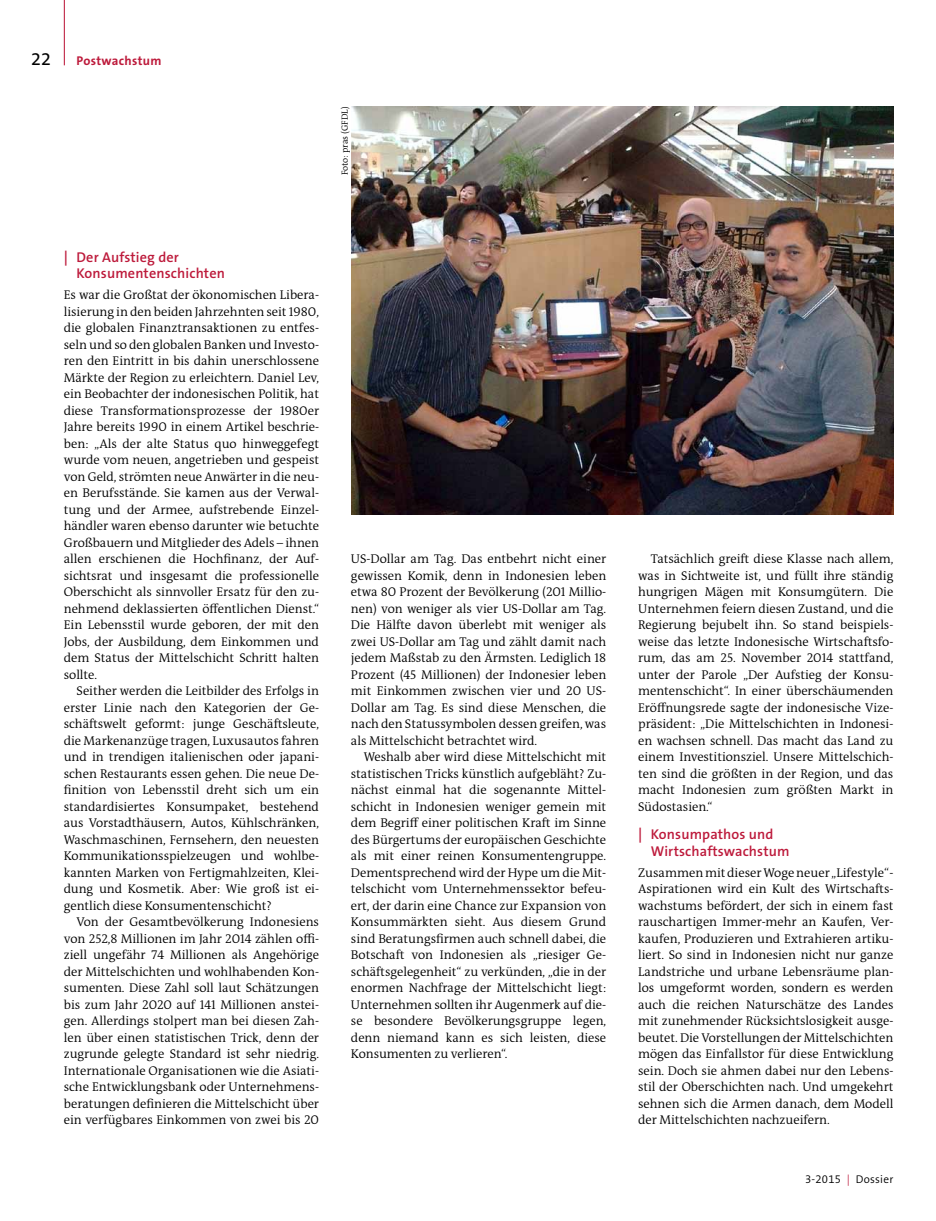
<style>
.page{position:relative;width:936px;height:1221px;background:#fff}
.page>*{position:absolute;margin:0;border:0;box-sizing:border-box;transform-origin:0 0}
.t1{font:18px "The Sans B W5 Plain";color:#000}
.t2{font:600 14.25px/16.5px "The Sans B W6";letter-spacing:.01em;color:#bd1a3b}
.t3{font:300 12.75px/16.5px "The Antiqua B";letter-spacing:-.005em;color:#000;text-align:justify}
.t4{font:700 12.75px "The Sans B W7";letter-spacing:.025em;color:#bd1a3b}
.t5{font:300 11.25px "The Sans B W4";letter-spacing:.025em;color:#000}
.t6{font:300 9px "The Antiqua B";color:#000}
.s1{font-size:15px}
.s2{color:#bd1a3b}
</style>
<div class="page">
<hr style="left:64px;top:0;width:1px;height:65px;background:#bd1a3b">
<img style="left:351px;top:106px;width:542px;height:409px">
<h1 class="t1" style="left:31px;top:48px;width:21px">22</h1>
<p class="t4" style="left:77px;top:53px;width:86px">Postwachstum</p>
<p class="t6" style="left:338px;top:175px;width:70px;rotate:-90deg">Foto: pras (GFDL)</p>
<p class="t2" style="left:77px;top:248px;width:150px;text-indent:-13px"><span class="s1">|</span> Der Aufstieg der<br>Konsumentenschichten</p>
<p class="t3" style="left:64px;top:286px;width:257px">Es war die Großtat der ökonomischen Libera&shy;lisierung in den beiden Jahrzehnten seit 1980, die globalen Finanztransaktionen zu entfes&shy;seln und so den globalen Banken und Investo&shy;ren den Eintritt in bis dahin unerschlossene Märkte der Region zu erleichtern. Daniel Lev, ein Beobachter der indonesischen Politik, hat diese Transformationsprozesse der 1980er Jahre bereits 1990 in einem Artikel beschrie&shy;ben: „Als der alte Status quo hinweggefegt wurde vom neuen, angetrieben und gespeist von Geld, strömten neue Anwärter in die neu&shy;en Berufsstände. Sie kamen aus der Verwal&shy;tung und der Armee, aufstrebende Einzel&shy;händler waren ebenso darunter wie betuchte Großbauern und Mitglieder des Adels – ihnen allen erschienen die Hochfinanz, der Auf&shy;sichtsrat und insgesamt die professionelle Oberschicht als sinnvoller Ersatz für den zu&shy;nehmend deklassierten öffentlichen Dienst.“ Ein Lebensstil wurde geboren, der mit den Jobs, der Ausbildung, dem Einkommen und dem Status der Mittelschicht Schritt halten sollte.</p>
<p class="t3" style="left:64px;top:682px;width:257px;text-indent:13px">Seither werden die Leitbilder des Erfolgs in erster Linie nach den Kategorien der Ge&shy;schäftswelt geformt: junge Geschäftsleute, die Markenanzüge tragen, Luxusautos fahren und in trendigen italienischen oder japani&shy;schen Restaurants essen gehen. Die neue De&shy;finition von Lebensstil dreht sich um ein standardisiertes Konsumpaket, bestehend aus Vorstadthäusern, Autos, Kühlschränken, Waschmaschinen, Fernsehern, den neuesten Kommunikationsspielzeugen und wohlbe&shy;kannten Marken von Fertigmahlzeiten, Klei&shy;dung und Kosmetik. Aber: Wie groß ist ei&shy;gentlich diese Konsumentenschicht?</p>
<p class="t3" style="left:64px;top:913px;width:257px;text-indent:13px">Von der Gesamtbevölkerung Indonesiens von 252,8 Millionen im Jahr 2014 zählen offi&shy;ziell ungefähr 74 Millionen als Angehörige der Mittelschichten und wohlhabenden Kon&shy;sumenten. Diese Zahl soll laut Schätzungen bis zum Jahr 2020 auf 141 Millionen anstei&shy;gen. Allerdings stolpert man bei diesen Zah&shy;len über einen statistischen Trick, denn der zugrunde gelegte Standard ist sehr niedrig.<br>Internationale Organisationen wie die Asiati&shy;sche Entwicklungsbank oder Unternehmens&shy;beratungen definieren die Mittelschicht über ein verfügbares Einkommen von zwei bis 20</p>
<p class="t3" style="left:351px;top:550px;width:257px">US-Dollar am Tag. Das entbehrt nicht einer gewissen Komik, denn in Indonesien leben etwa 80 Prozent der Bevölkerung (201 Millio&shy;nen) von weniger als vier US-Dollar am Tag.<br>Die Hälfte davon überlebt mit weniger als zwei US-Dollar am Tag und zählt damit nach jedem Maßstab zu den Ärmsten. Lediglich 18<br>Prozent (45 Millionen) der Indonesier leben mit Einkommen zwischen vier und 20 US-Dollar am Tag. Es sind diese Menschen, die nach den Statussymbolen dessen greifen, was als Mittelschicht betrachtet wird.</p>
<p class="t3" style="left:351px;top:748px;width:257px;text-indent:13px">Weshalb aber wird diese Mittelschicht mit statistischen Tricks künstlich aufgebläht? Zu&shy;nächst einmal hat die sogenannte Mittel&shy;schicht in Indonesien weniger gemein mit dem Begriff einer politischen Kraft im Sinne des Bürgertums der europäischen Geschichte als mit einer reinen Konsumentengruppe.<br>Dementsprechend wird der Hype um die Mit&shy;telschicht vom Unternehmenssektor befeu&shy;ert, der darin eine Chance zur Expansion von Konsummärkten sieht. Aus diesem Grund sind Beratungsfirmen auch schnell dabei, die Botschaft von Indonesien als „riesiger Ge&shy;schäftsgelegenheit“ zu verkünden, „die in der enormen Nachfrage der Mittelschicht liegt:<br>Unternehmen sollten ihr Augenmerk auf die&shy;se besondere Bevölkerungsgruppe legen, denn niemand kann es sich leisten, diese Konsumenten zu verlieren“.</p>
<p class="t3" style="left:638px;top:550px;width:257px;text-indent:13px">Tatsächlich greift diese Klasse nach allem, was in Sichtweite ist, und füllt ihre ständig hungrigen Mägen mit Konsumgütern. Die Unternehmen feiern diesen Zustand, und die Regierung bejubelt ihn. So stand beispiels&shy;weise das letzte Indonesische Wirtschaftsfo&shy;rum, das am 25. November 2014 stattfand, unter der Parole „Der Aufstieg der Konsu&shy;mentenschicht“. In einer überschäumenden Eröffnungsrede sagte der indonesische Vize&shy;präsident: „Die Mittelschichten in Indonesi&shy;en wachsen schnell. Das macht das Land zu einem Investitionsziel. Unsere Mittelschich&shy;ten sind die größten in der Region, und das macht Indonesien zum größten Markt in Südostasien.“</p>
<p class="t2" style="left:651px;top:826px;width:140px;text-indent:-13px"><span class="s1">|</span> Konsumpathos und<br>Wirtschaftswachstum</p>
<p class="t3" style="left:638px;top:864px;width:257px">Zusammen mit dieser Woge neuer „Lifestyle“- Aspirationen wird ein Kult des Wirtschafts&shy;wachstums befördert, der sich in einem fast rauschartigen Immer-mehr an Kaufen, Ver&shy;kaufen, Produzieren und Extrahieren artiku&shy;liert. So sind in Indonesien nicht nur ganze Landstriche und urbane Lebensräume plan&shy;los umgeformt worden, sondern es werden auch die reichen Naturschätze des Landes mit zunehmender Rücksichtslosigkeit ausge&shy;beutet. Die Vorstellungen der Mittelschichten mögen das Einfallstor für diese Entwicklung sein. Doch sie ahmen dabei nur den Lebens&shy;stil der Oberschichten nach. Und umgekehrt sehnen sich die Armen danach, dem Modell der Mittelschichten nachzueifern.</p>
<p class="t5" style="left:805px;top:1171px;width:90px">3-2015 <span class="s2">|</span> Dossier</p>
</div>
